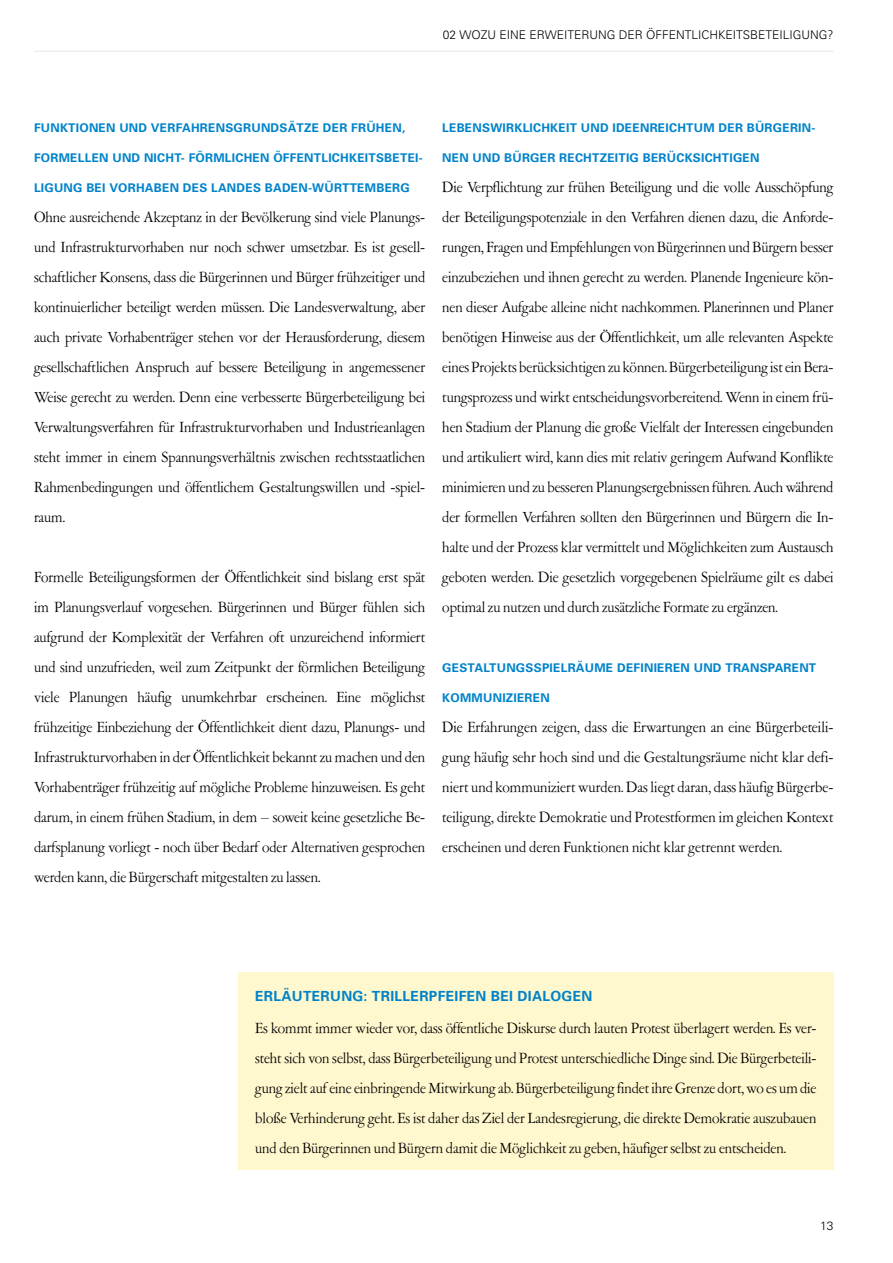
<style>
.page{position:relative;width:893px;height:1263px;background:#fff}
.page>*{position:absolute;margin:0;border:0;box-sizing:border-box;transform-origin:0 0}
.t1{font:16.5px/30px "Garamont Amst SHOP Rom";color:#000;text-align:justify}
.t2{font:700 13.95px "Univers";letter-spacing:.02em;color:#0083ca}
.t3{font:700 12px "Univers";letter-spacing:.02em;color:#0083ca}
.t4{font:300 12px "Univers";color:#000}
</style>
<div class="page">
<hr style="left:34px;top:51px;width:799px;height:1px;background:#e6e7e8">
<div style="left:238px;top:972px;width:595px;height:197px;background:#fff8ce"></div>
<p class="t4" style="left:443px;top:28px;width:38px">02 WOZU</p>
<p class="t4" style="left:499px;top:28px;width:8px">EINE</p>
<p class="t4" style="left:529px;top:28px;width:16px">ERWEITERUNG</p>
<p class="t4" style="left:619px;top:28px;width:9px">DER</p>
<p class="t4" style="left:646px;top:28px;width:17px">ÖFFENTLI</p>
<p class="t4" style="left:701px;top:28px;width:16px">CHKEITSBETEILIGUNG</p>
<p class="t4" style="left:827px;top:28px;width:7px">?</p>
<p class="t3" style="left:34px;top:120px;width:373px">FUNKTIONEN UND VERFAHRENSGRUNDSÄTZE DER FRÜHEN,</p>
<p class="t3" style="left:34px;top:150px;width:390px">FORMELLEN UND NICHT- FÖRMLICHEN ÖFFENTLICHKEITSBETEI-</p>
<p class="t3" style="left:34px;top:180px;width:377px">LIGUNG BEI VORHABEN DES LANDES BADEN-WÜRTTEMBERG</p>
<p class="t1" style="left:34px;top:203px;width:393px">Ohne ausreichende Akzeptanz in der Bevölkerung sind viele Planungs&shy;und Infrastrukturvorhaben nur noch schwer umsetzbar. Es ist gesell&shy;schaftlicher Konsens, dass die Bürgerinnen und Bürger frühzeitiger und kontinuierlicher beteiligt werden müssen. Die Landesverwaltung, aber auch private Vorhabenträger stehen vor der Herausforderung, diesem gesellschaftlichen Anspruch auf bessere Beteiligung in angemessener Weise gerecht zu werden. Denn eine verbesserte Bürgerbeteiligung bei Verwaltungsverfahren für Infrastrukturvorhaben und Industrieanlagen steht immer in einem Spannungsverhältnis zwischen rechtsstaatlichen Rahmenbedingungen und öffentlichem Gestaltungswillen und -spiel&shy;raum.</p>
<p class="t1" style="left:34px;top:563px;width:393px">Formelle Beteiligungsformen der Öffentlichkeit sind bislang erst spät im Planungsverlauf vorgesehen. Bürgerinnen und Bürger fühlen sich aufgrund der Komplexität der Verfahren oft unzureichend informiert und sind unzufrieden, weil zum Zeitpunkt der förmlichen Beteiligung viele Planungen häufig unumkehrbar erscheinen. Eine möglichst frühzeitige Einbeziehung der Öffentlichkeit dient dazu, Planungs- und Infrastrukturvorhaben in der Öffentlichkeit bekannt zu machen und den Vorhabenträger frühzeitig auf mögliche Probleme hinzuweisen. Es geht darum, in einem frühen Stadium, in dem – soweit keine gesetzliche Be&shy;darfsplanung vorliegt - noch über Bedarf oder Alternativen gesprochen werden kann, die Bürgerschaft mitgestalten zu lassen.</p>
<p class="t3" style="left:442px;top:120px;width:375px">LEBENSWIRKLICHKEIT UND IDEENREICHTUM DER BÜRGERIN-</p>
<p class="t3" style="left:442px;top:150px;width:319px">NEN UND BÜRGER RECHTZEITIG BERÜCKSICHTIGEN</p>
<p class="t1" style="left:442px;top:173px;width:393px">Die Verpflichtung zur frühen Beteiligung und die volle Ausschöpfung der Beteiligungspotenziale in den Verfahren dienen dazu, die Anforde&shy;rungen, Fragen und Empfehlungen von Bürgerinnen und Bürgern besser einzubeziehen und ihnen gerecht zu werden. Planende Ingenieure kön&shy;nen dieser Aufgabe alleine nicht nachkommen. Planerinnen und Planer benötigen Hinweise aus der Öffentlichkeit, um alle relevanten Aspekte eines Projekts berücksichtigen zu können. Bürgerbeteiligung ist ein Bera&shy;tungsprozess und wirkt entscheidungsvorbereitend. Wenn in einem frü&shy;hen Stadium der Planung die große Vielfalt der Interessen eingebunden und artikuliert wird, kann dies mit relativ geringem Aufwand Konflikte minimieren und zu besseren Planungsergebnissen führen. Auch während der formellen Verfahren sollten den Bürgerinnen und Bürgern die In&shy;halte und der Prozess klar vermittelt und Möglichkeiten zum Austausch geboten werden. Die gesetzlich vorgegebenen Spielräume gilt es dabei optimal zu nutzen und durch zusätzliche Formate zu ergänzen.</p>
<p class="t3" style="left:442px;top:660px;width:376px">GESTALTUNGSSPIELRÄUME DEFINIEREN UND TRANSPARENT</p>
<p class="t3" style="left:442px;top:690px;width:109px">KOMMUNIZIEREN</p>
<p class="t1" style="left:442px;top:713px;width:393px">Die Erfahrungen zeigen, dass die Erwartungen an eine Bürgerbeteili&shy;gung häufig sehr hoch sind und die Gestaltungsräume nicht klar defi&shy;niert und kommuniziert wurden. Das liegt daran, dass häufig Bürgerbe&shy;teiligung, direkte Demokratie und Protestformen im gleichen Kontext erscheinen und deren Funktionen nicht klar getrennt werden.</p>
<p class="t2" style="left:255px;top:987px;width:339px">ERLÄUTERUNG: TRILLERPFEIFEN BEI DIALOGEN</p>
<p class="t1" style="left:255px;top:1013px;width:563px">Es kommt immer wieder vor, dass öffentliche Diskurse durch lauten Protest überlagert werden. Es ver&shy;steht sich von selbst, dass Bürgerbeteiligung und Protest unterschiedliche Dinge sind. Die Bürgerbeteili&shy;gung zielt auf eine einbringende Mitwirkung ab. Bürgerbeteiligung findet ihre Grenze dort, wo es um die bloße Verhinderung geht. Es ist daher das Ziel der Landesregierung, die direkte Demokratie auszubauen und den Bürgerinnen und Bürgern damit die Möglichkeit zu geben, häufiger selbst zu entscheiden.</p>
<p class="t4" style="left:820px;top:1218px;width:15px">13</p>
</div>
